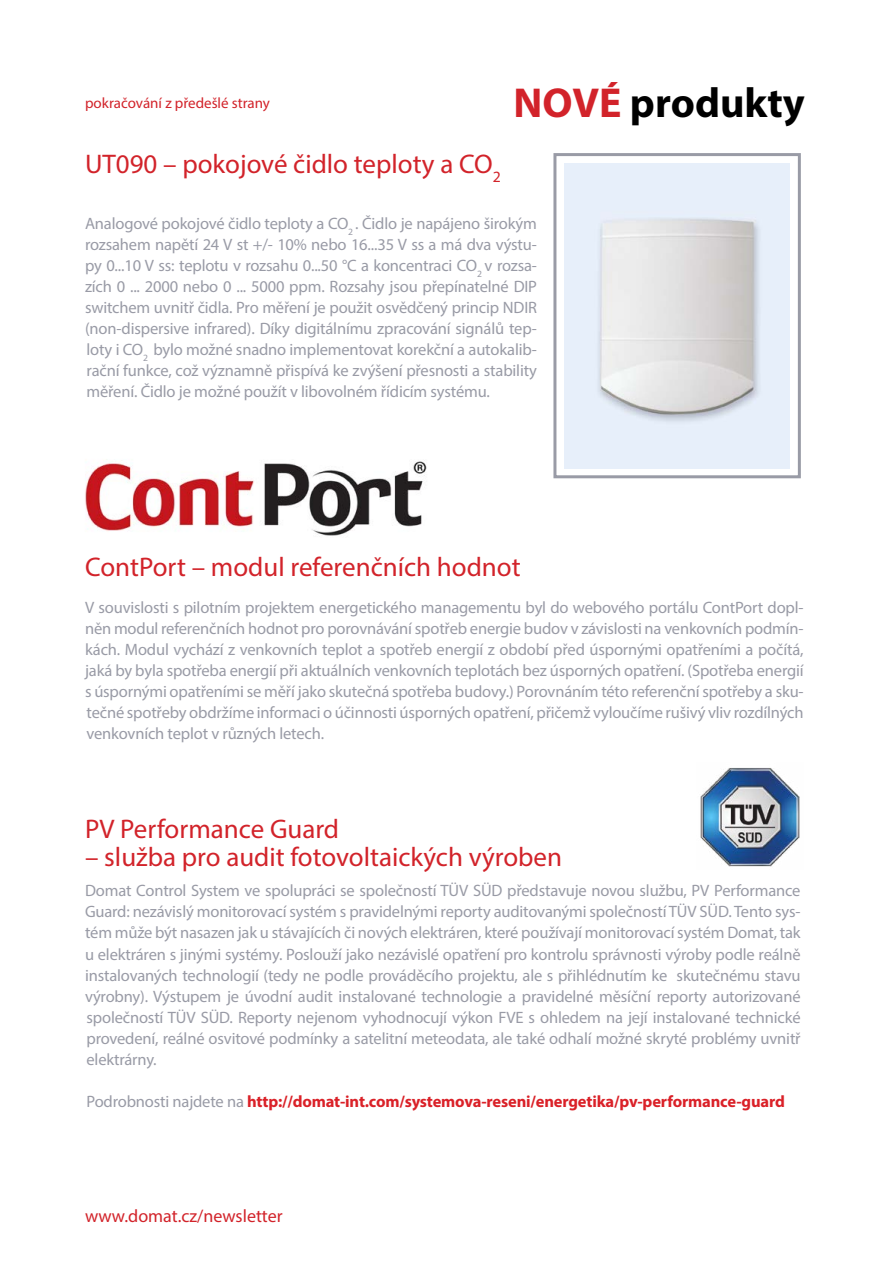
<style>
.page{position:relative;width:893px;height:1263px;background:#fff}
.page>*{position:absolute;margin:0;border:0;box-sizing:border-box;transform-origin:0 0}
.t1{font:700 42px "Myriad Pro";color:#000}
.t2{font:27px "Myriad Pro";color:#d2232a}
.t3{font:18px "Myriad Pro";color:#d2232a}
.t4{font:16.5px/21px "Myriad Pro";letter-spacing:-.01em;color:#999ba6;text-align:justify}
.t5{font:700 16.5px "Myriad Pro";letter-spacing:-.01em;color:#da2128}
.t6{font:15px "Myriad Pro";color:#d2232a}
.s1{color:#d2232a}
.s2{font-weight:400;color:#999ba6}
</style>
<div class="page">
<img style="left:85px;top:461px;width:342px;height:75px">
<div style="left:553px;top:153px;width:248px;height:325px;background:#fff;border:3px solid #999ba6"></div>
<img style="left:564px;top:163px;width:226px;height:305px">
<img style="left:700px;top:768px;width:100px;height:99px">
<p class="t6" style="left:85px;top:93px;width:186px">pokračování z předešlé strany</p>
<h2 class="t2" style="left:85px;top:148px;width:417px">UT090 – pokojové čidlo teploty a CO<sub>2</sub></h2>
<h1 class="t1" style="left:513px;top:75px;width:293px"><span class="s1">NOVÉ</span> produkty</h1>
<p class="t4" style="left:85px;top:213px;width:453px">Analogové pokojové čidlo teploty a CO<sub>2</sub> . Čidlo je napájeno širokým rozsahem napětí 24 V st +/- 10% nebo 16...35 V ss a má dva výstu&shy;py 0...10 V ss: teplotu v rozsahu 0...50 °C a koncentraci CO<sub>2</sub> v rozsa&shy;zích 0 ... 2000 nebo 0 ... 5000 ppm. Rozsahy jsou přepínatelné DIP switchem uvnitř čidla. Pro měření je použit osvědčený princip NDIR (non-dispersive infrared). Díky digitálnímu zpracování signálů tep&shy;loty i CO<sub>2</sub> bylo možné snadno implementovat korekční a autokalib&shy;rační funkce, což významně přispívá ke zvýšení přesnosti a stability měření. Čidlo je možné použít v libovolném řídicím systému.</p>
<h2 class="t2" style="left:85px;top:551px;width:437px">ContPort – modul referenčních hodnot</h2>
<p class="t4" style="left:85px;top:596px;width:720px">V souvislosti s pilotním projektem energetického managementu byl do webového portálu ContPort dopl&shy;něn modul referenčních hodnot pro porovnávání spotřeb energie budov v závislosti na venkovních podmín&shy;kách. Modul vychází z venkovních teplot a spotřeb energií z období před úspornými opatřeními a počítá, jaká by byla spotřeba energií při aktuálních venkovních teplotách bez úsporných opatření. (Spotřeba energií s úspornými opatřeními se měří jako skutečná spotřeba budovy.) Porovnáním této referenční spotřeby a sku&shy;tečné spotřeby obdržíme informaci o účinnosti úsporných opatření, přičemž vyloučíme rušivý vliv rozdílných venkovních teplot v různých letech.</p>
<h2 class="t2" style="left:85px;top:812px;width:256px">PV Performance Guard</h2>
<h2 class="t2" style="left:85px;top:840px;width:478px">– služba pro audit fotovoltaických výroben</h2>
<p class="t4" style="left:85px;top:880px;width:717px">Domat Control System ve spolupráci se společností TÜV SÜD představuje novou službu, PV Performance Guard: nezávislý monitorovací systém s pravidelnými reporty auditovanými společností TÜV SÜD. Tento sys&shy;tém může být nasazen jak u stávajících či nových elektráren, které používají monitorovací systém Domat, tak u elektráren s jinými systémy. Poslouží jako nezávislé opatření pro kontrolu správnosti výroby podle reálně instalovaných technologií (tedy ne podle prováděcího projektu, ale s přihlédnutím ke skutečnému stavu výrobny). Výstupem je úvodní audit instalované technologie a pravidelné měsíční reporty autorizované společností TÜV SÜD. Reporty nejenom vyhodnocují výkon FVE s ohledem na její instalované technické provedení, reálné osvitové podmínky a satelitní meteodata, ale také odhalí možné skryté problémy uvnitř elektrárny.</p>
<p class="t5" style="left:87px;top:1090px;width:700px"><span class="s2">Podrobnosti najdete na</span> http://domat-int.com/systemova-reseni/energetika/pv-performance-guard</p>
<p class="t3" style="left:85px;top:1205px;width:199px">www.domat.cz/newsletter</p>
</div>
